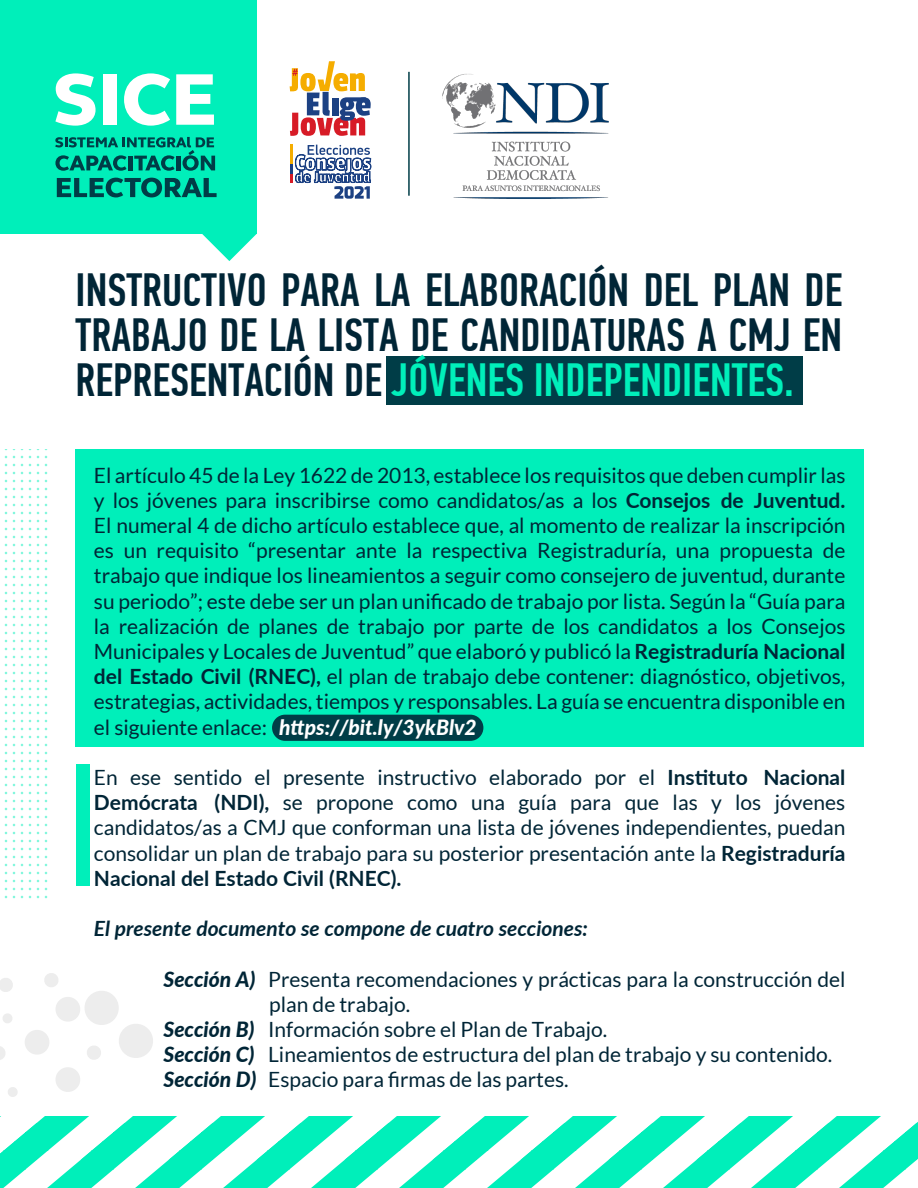
<style>
.page{position:relative;width:918px;height:1188px;background:#fff}
.page>*{position:absolute;margin:0;border:0;box-sizing:border-box;transform-origin:0 0}
.t1{font:500 46.5px/45px "PF Din Text Comp Pro";color:#002536;text-align:justify}
.t2{font:21px/25.2px "Lato";color:#002536;text-align:justify}
.t3{font:italic 700 21px "Lato";color:#002536}
.s1{color:#00efba}
.s2{font-weight:700}
.s3{font-weight:800;font-style:italic;color:#fff}
.s4{font-weight:800;font-style:italic}
</style>
<div class="page">
<div style="left:0;top:0;width:256px;height:234px;background:#00efba"></div>
<div style="left:387px;top:356px;width:416px;height:49px;background:#003d47"></div>
<svg style="left:57px;top:178px;width:160px;height:19px"></svg>
<svg style="left:55px;top:137px;width:160px;height:34px"></svg>
<svg style="left:55px;top:73px;width:41px;height:53px"></svg>
<div style="left:103px;top:74px;width:14px;height:51px;background:#fff"></div>
<svg style="left:124px;top:73px;width:46px;height:53px"></svg>
<svg style="left:176px;top:74px;width:38px;height:51px"></svg>
<img style="left:442px;top:73px;width:167px;height:126px">
<svg style="left:290px;top:61px;width:81px;height:75px"></svg>
<svg style="left:290px;top:145px;width:81px;height:54px"></svg>
<svg style="left:4px;top:449px;width:44px;height:450px"></svg>
<div style="left:76px;top:449px;width:788px;height:298px;background:#00efba"></div>
<div style="left:76px;top:764px;width:14px;height:122px;background:#00efba"></div>
<svg style="left:0;top:1116px;width:918px;height:72px"></svg>
<svg style="left:0;top:973px;width:153px;height:124px"></svg>
<svg style="left:202px;top:234px;width:54px;height:27px"></svg>
<div style="left:272px;top:715px;width:211px;height:26px;background:#003d47;border-radius:13px"></div>
<hr style="left:408px;top:72px;width:2px;height:124px;background:#003d47">
<h1 class="t1" style="left:76px;top:268px;width:768px">INSTRUCTIVO PARA LA ELABORACIÓN DEL PLAN DE TRABAJO DE LA LISTA DE CANDIDATURAS A CMJ EN REPRESENTACIÓN DE <span class="s1">JÓVENES INDEPENDIENTES.</span></h1>
<p class="t2" style="left:94px;top:462px;width:753px">El artículo 45 de la Ley 1622 de 2013, establece los requisitos que deben cumplir las y los jóvenes para inscribirse como candidatos/as a los <span class="s2">Consejos de Juventud.<br></span>El numeral 4 de dicho artículo establece que, al momento de realizar la inscripción es un requisito “presentar ante la respectiva Registraduría, una propuesta de trabajo que indique los lineamientos a seguir como consejero de juventud, durante su periodo”; este debe ser un plan unificado de trabajo por lista. Según la “Guía para la realización de planes de trabajo por parte de los candidatos a los Consejos Municipales y Locales de Juventud” que elaboró y publicó la <span class="s2">Registraduría Nacional del Estado Civil (RNEC),</span> el plan de trabajo debe contener: diagnóstico, objetivos, estrategias, actividades, tiempos y responsables. La guía se encuentra disponible en el siguiente enlace: <span class="s3">https://bit.ly/3ykBlv2</span></p>
<p class="t2" style="left:94px;top:765px;width:753px">En ese sentido el presente instructivo elaborado por el <span class="s2">Instituto Nacional Demócrata (NDI),</span> se propone como una guía para que las y los jóvenes candidatos/as a CMJ que conforman una lista de jóvenes independientes, puedan consolidar un plan de trabajo para su posterior presentación ante la <span class="s2">Registraduría Nacional del Estado Civil (RNEC).</span></p>
<p class="t3" style="left:94px;top:913px;width:496px">El presente documento se compone de cuatro secciones:</p>
<p class="t2" style="left:163px;top:966px;width:684px"><span class="s4">Sección A)</span> Presenta recomendaciones y prácticas para la construcción del</p>
<p class="t2" style="left:269px;top:991px;width:142px">plan de trabajo.</p>
<p class="t2" style="left:163px;top:1017px;width:445px"><span class="s4">Sección B)</span> Información sobre el Plan de Trabajo.</p>
<p class="t2" style="left:163px;top:1042px;width:670px"><span class="s4">Sección C)</span> Lineamientos de estructura del plan de trabajo y su contenido.</p>
<p class="t2" style="left:163px;top:1067px;width:407px"><span class="s4">Sección D)</span> Espacio para firmas de las partes.</p>
</div>
